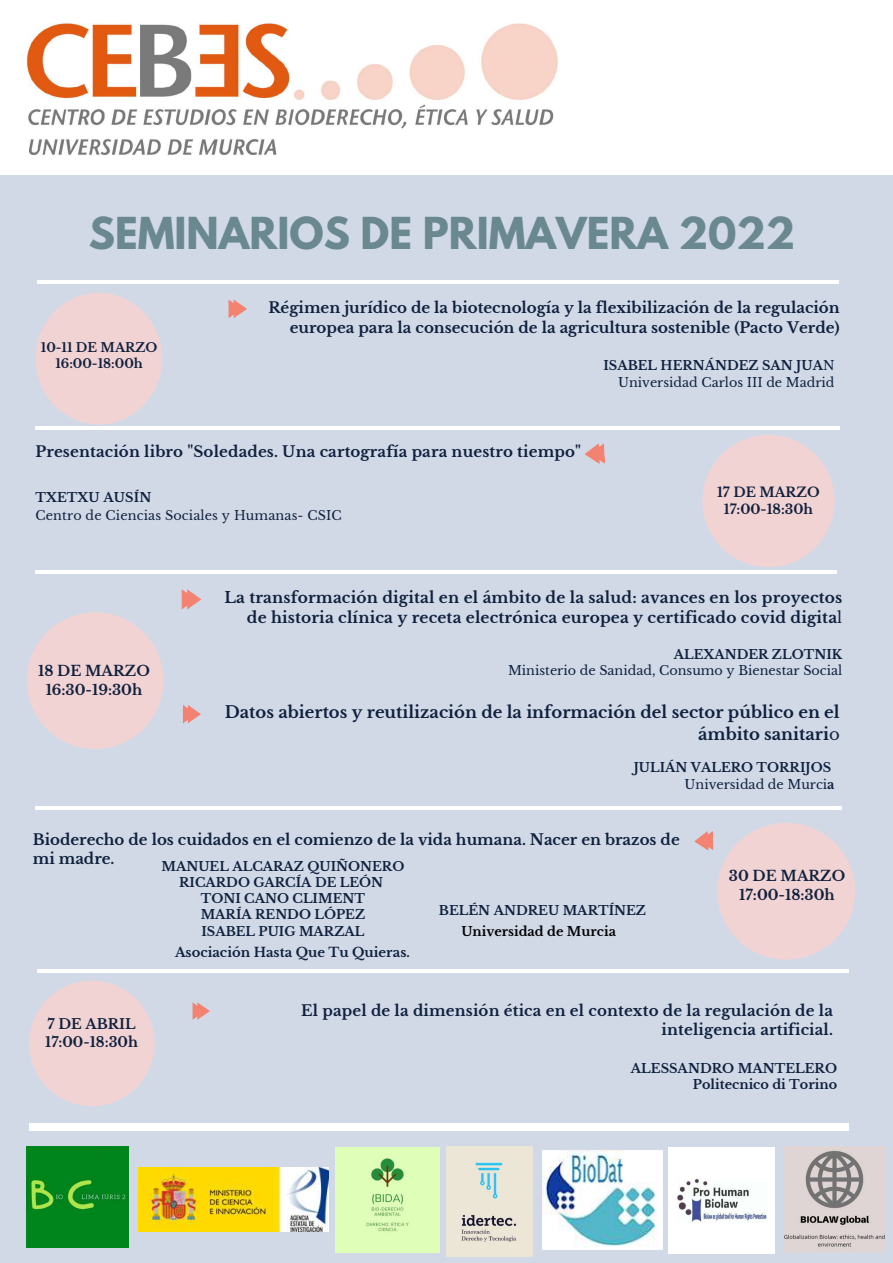
<style>
.page{position:relative;width:893px;height:1263px;background:#d1d9e7}
.page>*{position:absolute;margin:0;border:0;box-sizing:border-box;transform-origin:0 0}
.t1{font:700 39px "League Spartan";color:#6a8890}
.t2{font:700 16.42px/22.5px "Libre Baskerville";color:#10213d;text-align:right}
.t3{font:700 15.38px/19.7px "Libre Baskerville";letter-spacing:.01em;color:#10213d;text-align:right}
.t4{font:700 15px/19.1px "Libre Baskerville";color:#10213d;text-align:right}
.t5{font:700 14.33px/18.6px "Libre Baskerville";color:#10213d;text-align:center}
.t6{font:700 13.88px/18px "Libre Baskerville";color:#10213d}
.t7{font:700 13.35px/16.9px "Libre Baskerville";color:#10213d;text-align:center}
.t8{font:700 13.12px "Libre Baskerville";color:#10213d}
.t9{font:700 12.83px/16.4px "Libre Baskerville";color:#10213d;text-align:right}
.t10{font:700 12.75px/16.4px "Libre Baskerville";color:#10213d;text-align:right}
.t11{font:12.75px/16.4px "Libre Baskerville";color:#10213d;text-align:right}
.t12{font:700 12.75px "Libre Baskerville";color:#000}
.t13{font:700 12.6px/16.4px "Libre Baskerville";color:#10213d;text-align:center}
.s1{font-weight:700}
.s2{font-weight:400}
</style>
<div class="page">
<hr style="left:37px;top:280px;width:801px;height:3px;background:#fff">
<hr style="left:35px;top:806px;width:807px;height:3px;background:#fff">
<div style="left:0;top:0;width:893px;height:175px;background:#fff"></div>
<img style="left:25px;top:23px;width:533px;height:132px">
<div style="left:35px;top:293px;width:127px;height:131px;background:#f2d3d3;border-radius:50%"></div>
<hr style="left:35px;top:426px;width:805px;height:3px;background:#fff">
<div style="left:702px;top:435px;width:132px;height:132px;background:#f2d3d3;border-radius:50%"></div>
<div style="left:27px;top:612px;width:136px;height:137px;background:#f2d3d3;border-radius:50%"></div>
<hr style="left:37px;top:969px;width:811px;height:3px;background:#fff">
<div style="left:29px;top:981px;width:126px;height:125px;background:#f2d3d3;border-radius:50%"></div>
<div style="left:717px;top:823px;width:138px;height:136px;background:#f2d3d3;border-radius:50%"></div>
<svg style="left:228px;top:300px;width:19px;height:18px"></svg>
<svg style="left:585px;top:443px;width:20px;height:21px"></svg>
<svg style="left:182px;top:589px;width:19px;height:20px"></svg>
<svg style="left:183px;top:705px;width:18px;height:18px"></svg>
<svg style="left:694px;top:831px;width:20px;height:20px"></svg>
<svg style="left:192px;top:1002px;width:18px;height:18px"></svg>
<hr style="left:35px;top:571px;width:802px;height:3px;background:#fff">
<img style="left:669px;top:1148px;width:105px;height:106px">
<img style="left:784px;top:1146px;width:100px;height:106px">
<img style="left:335px;top:1148px;width:104px;height:104px">
<img style="left:27px;top:1146px;width:101px;height:102px">
<div style="left:29px;top:1123px;width:819px;height:8px;background:#fff"></div>
<img style="left:447px;top:1146px;width:86px;height:110px">
<img style="left:542px;top:1150px;width:120px;height:99px">
<img style="left:138px;top:1167px;width:191px;height:65px">
<h1 class="t1" style="left:89px;top:214px;width:708px">SEMINARIOS DE PRIMAVERA 2022</h1>
<p class="t13" style="left:41px;top:339px;width:118px">10-11 DE MARZO<br>16:00-18:00h</p>
<p class="t4" style="left:268px;top:299px;width:573px">Régimen jurídico de la biotecnología y la flexibilización de la regulación europea para la consecución de la agricultura sostenible (Pacto Verde)</p>
<p class="t11" style="left:603px;top:358px;width:232px"><span class="s1">ISABEL HERNÁNDEZ SAN JUA</span>N<br>Universidad Carlos III de Madrid</p>
<p class="t4" style="left:35px;top:443px;width:547px">Presentación libro "Soledades. Una cartografía para nuestro tiempo"</p>
<p class="t10" style="left:35px;top:490px;width:117px">TXETXU AUSÍN</p>
<p class="t11" style="left:35px;top:507px;width:308px">Centro de Ciencias Sociales y Humanas- CSIC</p>
<p class="t7" style="left:717px;top:484px;width:104px">17 DE MARZO<br>17:00-18:30h</p>
<p class="t5" style="left:38px;top:662px;width:113px">18 DE MARZO<br>16:30-19:30h</p>
<p class="t3" style="left:224px;top:588px;width:619px">La transformación digital en el ámbito de la salud: avances en los proyectos de historia clínica y receta electrónica europea y certificado covid digita<span class="s2">l</span></p>
<p class="t10" style="left:674px;top:646px;width:170px">ALEXANDER ZLOTNIK</p>
<p class="t11" style="left:508px;top:662px;width:336px">Ministerio de Sanidad, Consumo y Bienestar Social</p>
<p class="t2" style="left:225px;top:701px;width:616px">Datos abiertos y reutilización de la información del sector público en el ámbito sanitari<span class="s2">o</span></p>
<p class="t10" style="left:633px;top:760px;width:202px">JULIÁN VALERO TORRIJOS<br><span class="s2">Universidad de Murci</span>a</p>
<p class="t4" style="left:33px;top:830px;width:648px;text-align:left">Bioderecho de los cuidados en el comienzo de la vida humana. Nacer en brazos de mi madre.</p>
<p class="t10" style="left:161px;top:858px;width:244px;text-align:center">MANUEL ALCARAZ QUIÑONERO<br>RICARDO GARCÍA DE LEÓN<br>TONI CANO CLIMENT<br>MARÍA RENDO LÓPEZ<br>ISABEL PUIG MARZAL</p>
<p class="t8" style="left:175px;top:944px;width:236px">Asociación Hasta Que Tu Quieras.</p>
<p class="t10" style="left:439px;top:902px;width:209px">BELÉN ANDREU MARTÍNEZ</p>
<p class="t12" style="left:461px;top:923px;width:156px">Universidad de Murcia</p>
<p class="t5" style="left:729px;top:866px;width:118px">30 DE MARZO<br>17:00-18:30h</p>
<p class="t6" style="left:45px;top:1015px;width:94px">7 DE ABRIL<br>17:00-18:30h</p>
<p class="t4" style="left:301px;top:1001px;width:533px">El papel de la dimensión ética en el contexto de la regulación de la inteligencia artificial.</p>
<p class="t9" style="left:631px;top:1060px;width:208px">ALESSANDRO MANTELERO<br>Politecnico di Torino</p>
</div>
